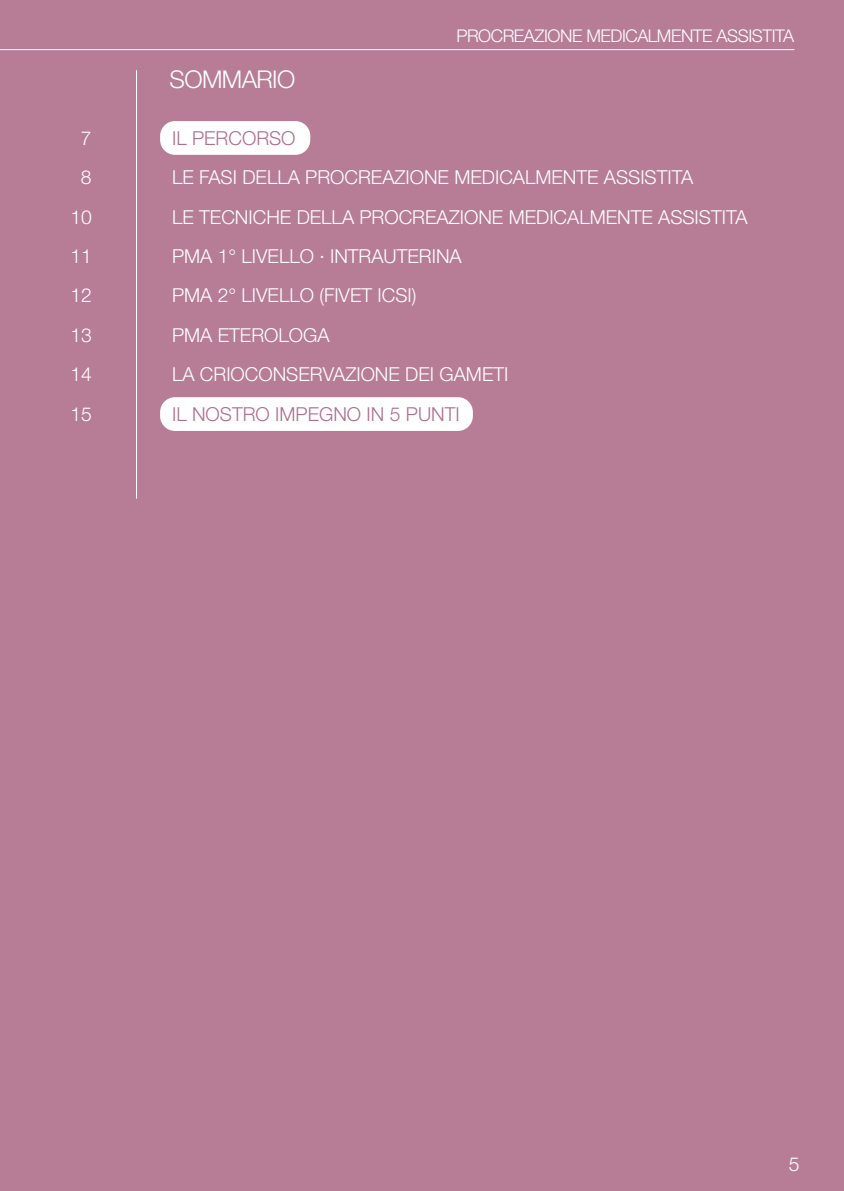
<style>
.page{position:relative;width:844px;height:1191px;background:#fff}
.page>*{position:absolute;margin:0;border:0;box-sizing:border-box;transform-origin:0 0}
.t1{font:300 24.5px "Helvetica Neue LT Std";letter-spacing:-.025em;color:#fff}
.t2{font:300 19.25px "Helvetica Neue LT Std";color:#fff}
.t3{font:300 19.25px "Helvetica Neue LT Std";color:#af6f8c}
.t4{font:300 17.5px "Helvetica Neue LT Std";letter-spacing:-.025em;color:#fff}
</style>
<div class="page">
<div style="left:0;top:0;width:843px;height:1191px;background:#b77d97"></div>
<div style="left:160px;top:121px;width:150px;height:34px;background:#fff;border-radius:15px"></div>
<div style="left:160px;top:397px;width:313px;height:34px;background:#fff;border-radius:15px"></div>
<hr style="left:136px;top:70px;width:1px;height:429px;background:#fff">
<hr style="left:0;top:49px;width:794px;height:1px;background:#fff">
<p class="t1" style="left:170px;top:64px;width:127px">SOMMARIO</p>
<p class="t4" style="left:456px;top:25px;width:339px">PROCREAZIONE MEDICALMENTE ASSISTITA</p>
<p class="t2" style="left:81px;top:126px;width:12px">7</p>
<p class="t3" style="left:172px;top:126px;width:125px">IL PERCORSO</p>
<p class="t2" style="left:81px;top:165px;width:12px">8</p>
<p class="t2" style="left:172px;top:165px;width:522px">LE FASI DELLA PROCREAZIONE MEDICALMENTE ASSISTITA</p>
<p class="t2" style="left:70px;top:205px;width:23px">10</p>
<p class="t2" style="left:172px;top:205px;width:576px">LE TECNICHE DELLA PROCREAZIONE MEDICALMENTE ASSISTITA</p>
<p class="t2" style="left:70px;top:244px;width:23px">11</p>
<p class="t2" style="left:172px;top:244px;width:291px">PMA 1° LIVELLO · INTRAUTERINA</p>
<p class="t2" style="left:70px;top:284px;width:23px">12</p>
<p class="t2" style="left:172px;top:284px;width:246px">PMA 2° LIVELLO (FIVET ICSI)</p>
<p class="t2" style="left:70px;top:323px;width:23px">13</p>
<p class="t2" style="left:172px;top:323px;width:159px">PMA ETEROLOGA</p>
<p class="t2" style="left:70px;top:362px;width:23px">14</p>
<p class="t2" style="left:172px;top:362px;width:338px">LA CRIOCONSERVAZIONE DEI GAMETI</p>
<p class="t2" style="left:70px;top:402px;width:23px">15</p>
<p class="t3" style="left:172px;top:402px;width:289px">IL NOSTRO IMPEGNO IN 5 PUNTI</p>
<p class="t2" style="left:788px;top:1152px;width:12px">5</p>
</div>
